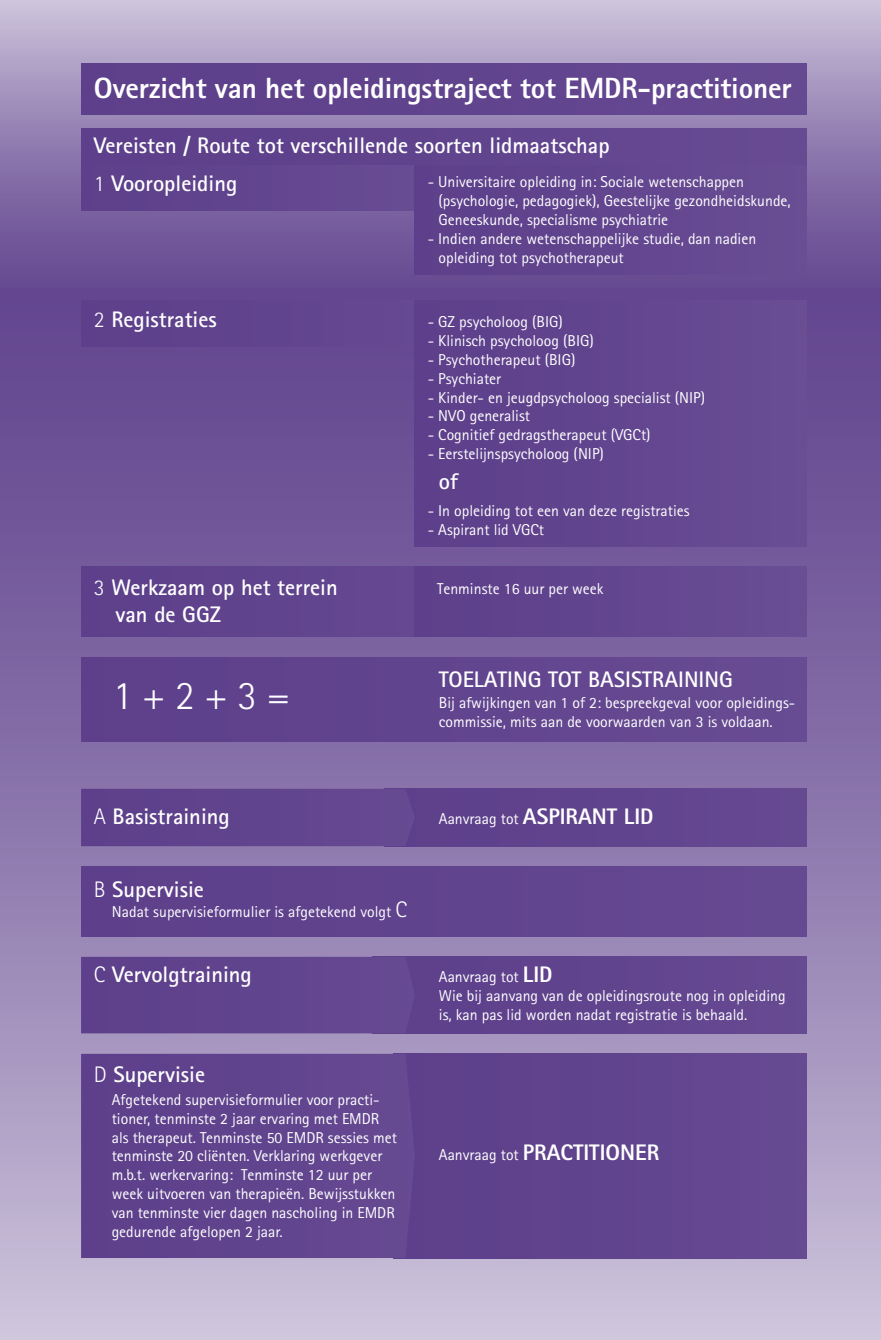
<style>
.page{position:relative;width:881px;height:1340px;background:#fff}
.page>*{position:absolute;margin:0;border:0;box-sizing:border-box;transform-origin:0 0}
.t1{font:300 40.5px "Rotis Sans Serif";color:#fff}
.t2{font:800 29.25px "Rotis Sans Serif";letter-spacing:-.005em;color:#fff}
.t3{font:700 22.5px/27px "Rotis Sans Serif";color:#fff}
.t4{font:800 22.5px "Rotis Sans Serif";color:#fff}
.t5{font:15.75px/18.9px "Rotis Sans Serif";color:#fff}
.s1{font-weight:300}
.s2{font-weight:800;font-size:22.5px}
.s3{font-weight:300;font-size:22.5px}
.s4{font-weight:400;font-size:15.75px}
</style>
<div class="page">
<svg style="left:880px;top:0;width:1px;height:1339px"></svg>
<div style="left:0;top:284px;width:880px;height:1055px;background:linear-gradient(to bottom,#593a88,#c6bcd6)"></div>
<div style="left:0;top:0;width:880px;height:287px;background:linear-gradient(to bottom,#c8bed8,#5f418c)"></div>
<div style="left:372px;top:956px;width:434px;height:77px;background:#62458e"></div>
<div style="left:81px;top:956px;width:291px;height:77px;background:#60438d"></div>
<div style="left:81px;top:866px;width:725px;height:70px;background:#61438e"></div>
<div style="left:81px;top:64px;width:725px;height:51px;background:#61448e"></div>
<div style="left:81px;top:566px;width:334px;height:70px;background:#60438d"></div>
<div style="left:81px;top:300px;width:334px;height:46px;background:#60438d"></div>
<div style="left:81px;top:163px;width:337px;height:47px;background:#61448e"></div>
<div style="left:415px;top:566px;width:391px;height:70px;background:#62458f"></div>
<div style="left:415px;top:300px;width:391px;height:246px;background:#62458f"></div>
<div style="left:415px;top:163px;width:391px;height:112px;background:#62458f"></div>
<div style="left:81px;top:658px;width:725px;height:83px;background:#61448e"></div>
<div style="left:384px;top:788px;width:422px;height:58px;background:#61448e"></div>
<div style="left:81px;top:788px;width:303px;height:58px;background:#60438d"></div>
<div style="left:81px;top:129px;width:725px;height:35px;background:#61448e"></div>
<div style="left:393px;top:1053px;width:413px;height:204px;background:#61448e"></div>
<div style="left:81px;top:1053px;width:312px;height:204px;background:#60438d"></div>
<p class="t2" style="left:94px;top:69px;width:699px">Overzicht van het opleidingstraject tot EMDR-practitioner</p>
<p class="t3" style="left:94px;top:131px;width:517px">Vereisten / Route tot verschillende soorten lidmaatschap</p>
<p class="t3" style="left:94px;top:169px;width:145px"><span class="s1">1</span> Vooropleiding</p>
<p class="t5" style="left:438px;top:173px;width:353px;text-indent:-11px">- Universitaire opleiding in: Sociale wetenschappen (psychologie, pedagogiek), Geestelijke gezondheidskunde,<br>Geneeskunde, specialisme psychiatrie</p>
<p class="t5" style="left:438px;top:229px;width:319px;text-indent:-11px">- Indien andere wetenschappelijke studie, dan nadien opleiding tot psychotherapeut</p>
<p class="t3" style="left:94px;top:306px;width:124px"><span class="s1">2</span> Registraties</p>
<p class="t5" style="left:427px;top:312px;width:136px">- GZ psycholoog (BIG)</p>
<p class="t5" style="left:427px;top:331px;width:167px">- Klinisch psycholoog (BIG)</p>
<p class="t5" style="left:427px;top:350px;width:149px">- Psychotherapeut (BIG)</p>
<p class="t5" style="left:427px;top:369px;width:75px">- Psychiater</p>
<p class="t5" style="left:427px;top:387px;width:279px">- Kinder- en jeugdpsycholoog specialist (NIP)</p>
<p class="t5" style="left:427px;top:406px;width:104px">- NVO generalist</p>
<p class="t5" style="left:427px;top:425px;width:224px">- Cognitief gedragstherapeut (VGCt)</p>
<p class="t5" style="left:427px;top:444px;width:178px">- Eerstelijnspsycholoog (NIP)</p>
<p class="t3" style="left:438px;top:467px;width:21px">of</p>
<p class="t5" style="left:427px;top:501px;width:263px">- In opleiding tot een van deze registraties</p>
<p class="t5" style="left:427px;top:520px;width:118px">- Aspirant lid VGCt</p>
<p class="t3" style="left:115px;top:573px;width:223px;text-indent:-22px"><span class="s1">3</span> Werkzaam op het terrein van de GGZ</p>
<p class="t5" style="left:437px;top:579px;width:168px">Tenminste 16 uur per week</p>
<p class="t1" style="left:113px;top:672px;width:178px">1 + 2 + 3 =</p>
<p class="t3" style="left:438px;top:665px;width:295px">TOELATING TOT BASISTRAINING</p>
<p class="t5" style="left:438px;top:693px;width:357px">Bij afwijkingen van 1 of 2: bespreekgeval voor opleidings&shy;commissie, mits aan de voorwaarden van 3 is voldaan.</p>
<p class="t3" style="left:94px;top:802px;width:137px"><span class="s1">A</span> Basistraining</p>
<p class="t5" style="left:438px;top:809px;width:216px">Aanvraag tot <span class="s2">ASPIRANT LID</span></p>
<p class="t3" style="left:94px;top:875px;width:111px"><span class="s1">B</span> Supervisie</p>
<p class="t5" style="left:112px;top:902px;width:297px">Nadat supervisieformulier is afgetekend volgt <span class="s3">C</span></p>
<p class="t3" style="left:94px;top:960px;width:159px"><span class="s1">C</span> Vervolgtraining</p>
<p class="t5" style="left:438px;top:967px;width:115px">Aanvraag tot <span class="s2">LID</span></p>
<p class="t5" style="left:438px;top:986px;width:348px">Wie bij aanvang van de opleidingsroute nog in opleiding is, kan pas lid worden nadat registratie is behaald.</p>
<p class="t3" style="left:94px;top:1060px;width:113px"><span class="s1">D</span> Supervisie</p>
<p class="t5" style="left:112px;top:1089px;width:287px">Afgetekend supervisieformulier voor practi&shy;tioner, tenminste 2 jaar ervaring met EMDR als therapeut. Tenminste 50 EMDR sessies met tenminste 20 cliënten. Verklaring werkgever m.b.t. werkervaring: Tenminste 12 uur per week uitvoeren van therapieën. Bewijsstukken van tenminste vier dagen nascholing in EMDR gedurende afgelopen 2 jaar.</p>
<p class="t4" style="left:438px;top:1138px;width:222px"><span class="s4">Aanvraag tot</span> PRACTITIONER</p>
</div>
